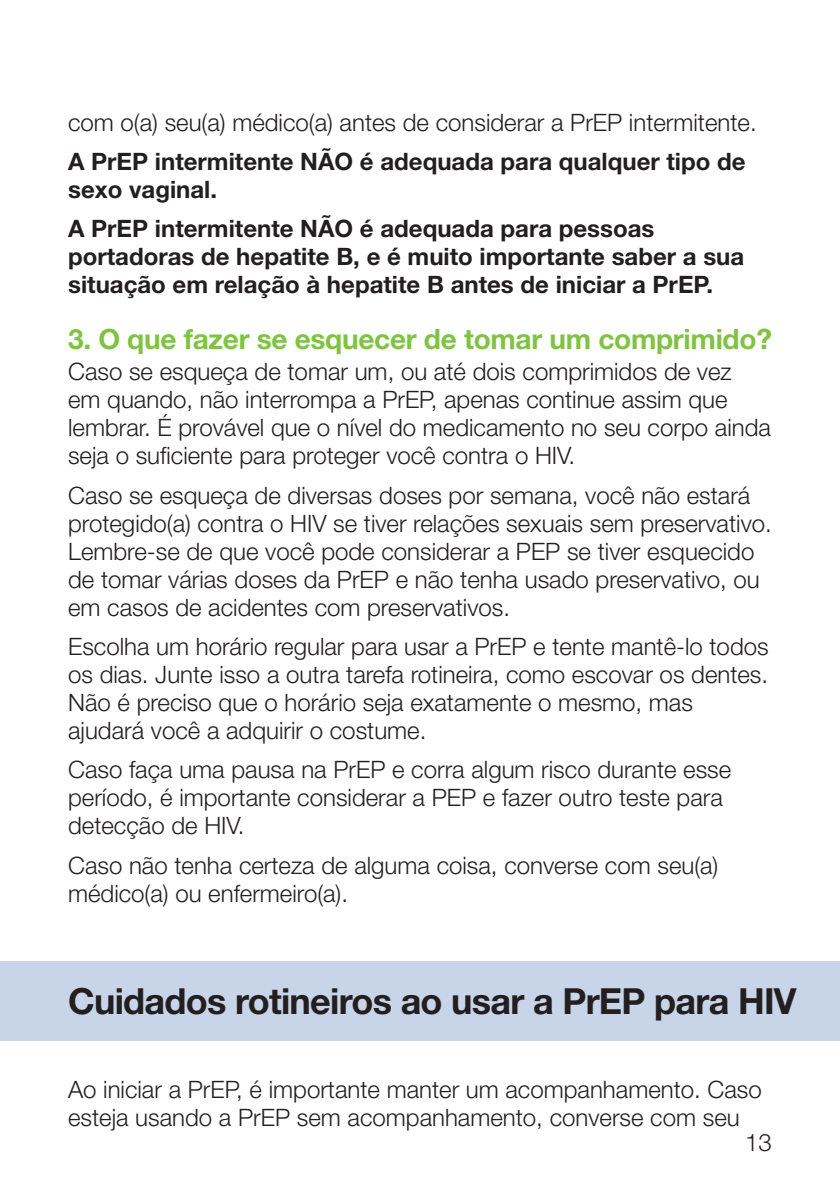
<style>
.page{position:relative;width:840px;height:1191px;background:#fff}
.page>*{position:absolute;margin:0;border:0;box-sizing:border-box;transform-origin:0 0}
.t1{font:700 36px "Helvetica Neue LT Std";letter-spacing:-.02em;color:#231f20}
.t2{font:700 28px "Helvetica Neue LT Std";letter-spacing:-.01em;color:#80c342}
.t3{font:300 24px/28px "Helvetica Neue LT Std";color:#231f20}
.t4{font:700 24px/28px "Helvetica Neue LT Std";color:#231f20}
</style>
<div class="page">
<div style="left:0;top:961px;width:839px;height:80px;background:#c8d4e7"></div>
<p class="t3" style="left:68px;top:107px;width:689px">com o(a) seu(a) médico(a) antes de considerar a PrEP intermitente.</p>
<p class="t4" style="left:68px;top:147px;width:678px">A PrEP intermitente NÃO é adequada para qualquer tipo de sexo vaginal.</p>
<p class="t4" style="left:68px;top:214px;width:677px">A PrEP intermitente NÃO é adequada para pessoas portadoras de hepatite B, e é muito importante saber a sua situação em relação à hepatite B antes de iniciar a PrEP.</p>
<p class="t2" style="left:68px;top:322px;width:705px">3. O que fazer se esquecer de tomar um comprimido?</p>
<p class="t3" style="left:68px;top:357px;width:704px">Caso se esqueça de tomar um, ou até dois comprimidos de vez<br>em quando, não interrompa a PrEP, apenas continue assim que lembrar. É provável que o nível do medicamento no seu corpo ainda seja o suficiente para proteger você contra o HIV.</p>
<p class="t3" style="left:68px;top:480px;width:704px">Caso se esqueça de diversas doses por semana, você não estará protegido(a) contra o HIV se tiver relações sexuais sem preservativo.<br>Lembre-se de que você pode considerar a PEP se tiver esquecido de tomar várias doses da PrEP e não tenha usado preservativo, ou em casos de acidentes com preservativos.</p>
<p class="t3" style="left:68px;top:632px;width:701px">Escolha um horário regular para usar a PrEP e tente mantê-lo todos os dias. Junte isso a outra tarefa rotineira, como escovar os dentes.<br>Não é preciso que o horário seja exatamente o mesmo, mas ajudará você a adquirir o costume.</p>
<p class="t3" style="left:68px;top:755px;width:664px">Caso faça uma pausa na PrEP e corra algum risco durante esse período, é importante considerar a PEP e fazer outro teste para detecção de HIV.</p>
<p class="t3" style="left:68px;top:850px;width:651px">Caso não tenha certeza de alguma coisa, converse com seu(a) médico(a) ou enfermeiro(a).</p>
<p class="t1" style="left:68px;top:979px;width:729px">Cuidados rotineiros ao usar a PrEP para HIV</p>
<p class="t3" style="left:68px;top:1075px;width:694px">Ao iniciar a PrEP, é importante manter um acompanhamento. Caso esteja usando a PrEP sem acompanhamento, converse com seu</p>
<p class="t3" style="left:744px;top:1128px;width:28px">13</p>
</div>
